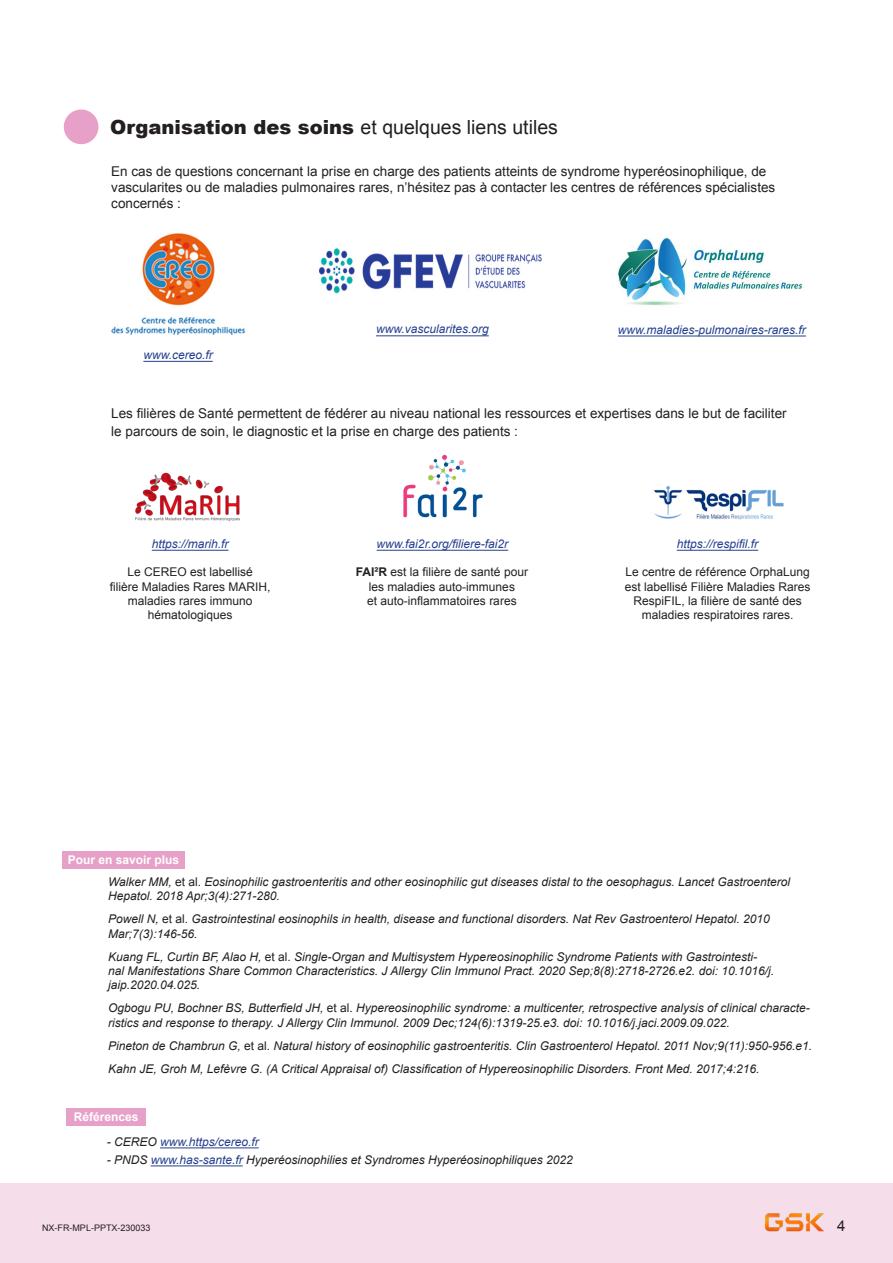
<style>
.page{position:relative;width:893px;height:1263px;background:#fff}
.page>*{position:absolute;margin:0;border:0;box-sizing:border-box;transform-origin:0 0}
.t1{font:19.5px "Arial";color:#231f20}
.t2{font:15px "Arial";color:#231f20}
.t3{font:13.5px/16.2px "Arial";color:#231f20}
.t4{font:italic 12px/14.4px "Arial";color:#231f20}
.t5{font:12px/14.4px "Arial";color:#231f20;text-align:center}
.t6{font:italic 12px "Arial";color:#253f8e}
.t7{font:700 12px "Arial";color:#fff}
.t8{font:9px "Arial";color:#231f20}
.s1{font-weight:900}
.s2{font-weight:700}
.s3{font-style:normal}
.s4{color:#231f20}
.s5{color:#253f8e}
</style>
<div class="page">
<div style="left:0;top:1183px;width:893px;height:80px;background:#f6ddea"></div>
<div style="left:62px;top:851px;width:122px;height:17px;background:#e7a0c7"></div>
<div style="left:64px;top:109px;width:34px;height:35px;background:#e7a0c7;border-radius:50%"></div>
<img style="left:111px;top:233px;width:134px;height:102px">
<img style="left:319px;top:248px;width:223px;height:46px">
<img style="left:618px;top:238px;width:185px;height:68px">
<img style="left:135px;top:472px;width:105px;height:50px">
<img style="left:403px;top:454px;width:80px;height:64px">
<img style="left:654px;top:486px;width:130px;height:34px">
<hr style="left:143px;top:361px;width:70px;height:1px;background:#253f8e">
<hr style="left:152px;top:550px;width:77px;height:1px;background:#253f8e">
<hr style="left:376px;top:336px;width:113px;height:1px;background:#253f8e">
<hr style="left:377px;top:550px;width:131px;height:1px;background:#253f8e">
<hr style="left:618px;top:336px;width:188px;height:1px;background:#253f8e">
<hr style="left:677px;top:550px;width:81px;height:1px;background:#253f8e">
<hr style="left:160px;top:1148px;width:99px;height:1px;background:#253f8e">
<hr style="left:151px;top:1166px;width:92px;height:1px;background:#253f8e">
<div style="left:67px;top:1108px;width:79px;height:17px;background:#e7a0c7"></div>
<img style="left:765px;top:1213px;width:59px;height:19px">
<p class="t1" style="left:110px;top:115px;width:449px"><span class="s1">Organisation des soins</span> et quelques liens utiles</p>
<p class="t3" style="left:111px;top:163px;width:666px">En cas de questions concernant la prise en charge des patients atteints de syndrome hyperéosinophilique, de vascularites ou de maladies pulmonaires rares, n’hésitez pas à contacter les centres de références spécialistes concernés :</p>
<p class="t6" style="left:143px;top:347px;width:71px">www.cereo.fr</p>
<p class="t6" style="left:376px;top:321px;width:114px">www.vascularites.org</p>
<p class="t6" style="left:618px;top:322px;width:190px">www.maladies-pulmonaires-rares.fr</p>
<p class="t3" style="left:111px;top:404px;width:677px;line-height:18px">Les filières de Santé permettent de fédérer au niveau national les ressources et expertises dans le but de faciliter le parcours de soin, le diagnostic et la prise en charge des patients :</p>
<p class="t6" style="left:152px;top:536px;width:78px">https://marih.fr</p>
<p class="t5" style="left:127px;top:565px;width:127px">Le CEREO est labellisé</p>
<p class="t5" style="left:110px;top:579px;width:162px">filière Maladies Rares MARIH,</p>
<p class="t5" style="left:128px;top:594px;width:126px">maladies rares immuno</p>
<p class="t5" style="left:148px;top:608px;width:86px">hématologiques</p>
<p class="t6" style="left:377px;top:536px;width:133px">www.fai2r.org/filiere-fai2r</p>
<p class="t6" style="left:677px;top:536px;width:83px">https://respifil.fr</p>
<p class="t5" style="left:356px;top:565px;width:174px"><span class="s2">FAI²R</span> est la filière de santé pour les maladies auto-immunes<br>et auto-inflammatoires rares</p>
<p class="t5" style="left:625px;top:565px;width:187px">Le centre de référence OrphaLung est labellisé Filière Maladies Rares RespiFIL, la filière de santé des maladies respiratoires rares.</p>
<p class="t7" style="left:68px;top:852px;width:113px">Pour en savoir plus</p>
<p class="t4" style="left:108px;top:875px;width:684px">Walker MM, <span class="s3">et al.</span> Eosinophilic gastroenteritis and other eosinophilic gut diseases distal to the oesophagus. Lancet Gastroenterol<br>Hepatol. 2018 Apr;3(4):271-280.</p>
<p class="t4" style="left:108px;top:912px;width:663px">Powell N, <span class="s3">et al.</span> Gastrointestinal eosinophils in health, disease and functional disorders. Nat Rev Gastroenterol Hepatol. 2010<br>Mar;7(3):146-56.</p>
<p class="t4" style="left:108px;top:949px;width:667px">Kuang FL, Curtin BF, Alao H, <span class="s3">et al.</span> Single-Organ and Multisystem Hypereosinophilic Syndrome Patients with Gastrointesti&shy;nal Manifestations Share Common Characteristics. J Allergy Clin Immunol Pract. 2020 Sep;8(8):2718-2726.e2. doi: 10.1016/j. jaip.2020.04.025.</p>
<p class="t4" style="left:108px;top:1001px;width:703px">Ogbogu PU, Bochner BS, Butterfield JH, <span class="s3">et al.</span> Hypereosinophilic syndrome: a multicenter, retrospective analysis of clinical characte&shy;ristics and response to therapy. J Allergy Clin Immunol. 2009 Dec;124(6):1319-25.e3. doi: 10.1016/j.jaci.2009.09.022.</p>
<p class="t4" style="left:108px;top:1038px;width:705px">Pineton de Chambrun G, <span class="s3">et al.</span> Natural history of eosinophilic gastroenteritis. Clin Gastroenterol Hepatol. 2011 Nov;9(11):950-956.e1.</p>
<p class="t4" style="left:108px;top:1061px;width:653px">Kahn JE, Groh M, Lefèvre G. (A Critical Appraisal of) Classification of Hypereosinophilic Disorders. Front Med. 2017;4:216.</p>
<p class="t7" style="left:74px;top:1109px;width:66px">Références</p>
<p class="t6" style="left:107px;top:1133px;width:154px"><span class="s4">- CEREO</span> www.https/cereo.fr</p>
<p class="t4" style="left:107px;top:1152px;width:468px">- PNDS <span class="s5">www.has-sante.fr</span> Hyperéosinophilies et Syndromes Hyperéosinophiliques 2022</p>
<p class="t8" style="left:42px;top:1221px;width:110px">NX-FR-MPL-PPTX-230033</p>
<p class="t2" style="left:837px;top:1216px;width:10px">4</p>
</div>
